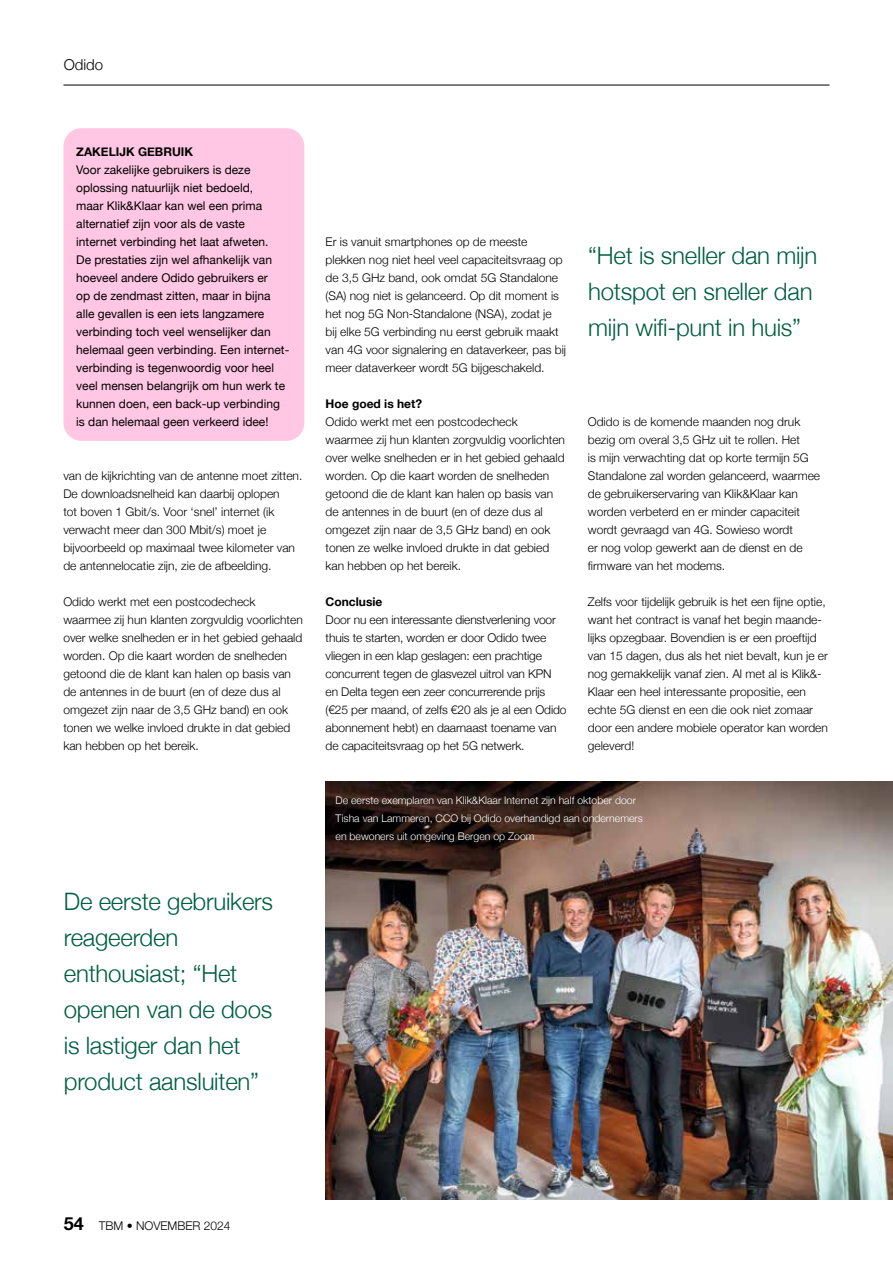
<style>
.page{position:relative;width:893px;height:1263px;background:#fff}
.page>*{position:absolute;margin:0;border:0;box-sizing:border-box;transform-origin:0 0}
.t1{font:300 24px/36px "Helvetica Neue";letter-spacing:-.01em;color:#005f3e}
.t2{font:300 15px "Helvetica Neue";color:#000}
.t3{font:300 12px/18px "Helvetica Neue";color:#000}
.t4{font:12px/18px "Helvetica Neue";color:#000}
.t5{font:700 12px "Helvetica Neue";color:#000}
.t6{font:300 10.5px/18px "Helvetica Neue";color:#fff}
.s1{font-weight:700;font-size:18px}
</style>
<div class="page">
<hr style="left:64px;top:85px;width:765px;height:1px;background:#000">
<div style="left:63px;top:128px;width:241px;height:313px;background:#ffc7e3;border-radius:18px"></div>
<img style="left:326px;top:781px;width:567px;height:418px">
<p class="t2" style="left:64px;top:53px;width:41px">Odido</p>
<p class="t5" style="left:76px;top:142px;width:118px">ZAKELIJK GEBRUIK</p>
<p class="t4" style="left:76px;top:161px;width:215px">Voor zakelijke gebruikers is deze oplossing natuurlijk niet bedoeld,<br>maar Klik&amp;Klaar kan wel een prima alternatief zijn voor als de vaste<br>internet verbinding het laat afweten.<br>De prestaties zijn wel afhankelijk van hoeveel andere Odido gebruikers er<br>op de zendmast zitten, maar in bijna alle gevallen is een iets langzamere verbinding toch veel wenselijker dan helemaal geen verbinding. Een internet&shy;verbinding is tegenwoordig voor heel veel mensen belangrijk om hun werk te kunnen doen, een back-up verbinding is dan helemaal geen verkeerd idee!</p>
<p class="t3" style="left:63px;top:466px;width:240px">van de kijkrichting van de antenne moet zitten.<br>De downloadsnelheid kan daarbij oplopen<br>tot boven 1 Gbit/s. Voor ‘snel’ internet (ik verwacht meer dan 300 Mbit/s) moet je bijvoorbeeld op maximaal twee kilometer van de antennelocatie zijn, zie de afbeelding.</p>
<p class="t3" style="left:63px;top:592px;width:241px">Odido werkt met een postcodecheck waarmee zij hun klanten zorgvuldig voorlichten over welke snelheden er in het gebied gehaald worden. Op die kaart worden de snelheden getoond die de klant kan halen op basis van de antennes in de buurt (en of deze dus al omgezet zijn naar de 3,5 GHz band) en ook tonen we welke invloed drukte in dat gebied kan hebben op het bereik.</p>
<h1 class="t1" style="left:64px;top:881px;width:211px">De eerste gebruikers reageerden enthousiast; “Het openen van de doos is lastiger dan het product aansluiten”</h1>
<p class="t3" style="left:326px;top:232px;width:242px">Er is vanuit smartphones op de meeste plekken nog niet heel veel capaciteitsvraag op de 3,5 GHz band, ook omdat 5G Standalone (SA) nog niet is gelanceerd. Op dit moment is het nog 5G Non-Standalone (NSA), zodat je<br>bij elke 5G verbinding nu eerst gebruik maakt van 4G voor signalering en dataverkeer, pas bij meer dataverkeer wordt 5G bijgeschakeld.</p>
<p class="t5" style="left:326px;top:394px;width:98px">Hoe goed is het?</p>
<p class="t3" style="left:326px;top:412px;width:241px">Odido werkt met een postcodecheck waarmee zij hun klanten zorgvuldig voorlichten over welke snelheden er in het gebied gehaald worden. Op die kaart worden de snelheden getoond die de klant kan halen op basis van de antennes in de buurt (en of deze dus al omgezet zijn naar de 3,5 GHz band) en ook tonen ze welke invloed drukte in dat gebied kan hebben op het bereik.</p>
<p class="t5" style="left:326px;top:592px;width:58px">Conclusie</p>
<p class="t3" style="left:326px;top:610px;width:242px">Door nu een interessante dienstverlening voor thuis te starten, worden er door Odido twee vliegen in een klap geslagen: een prachtige concurrent tegen de glasvezel uitrol van KPN en Delta tegen een zeer concurrerende prijs (€25 per maand, of zelfs €20 als je al een Odido abonnement hebt) en daarnaast toename van de capaciteitsvraag op het 5G netwerk.</p>
<h1 class="t1" style="left:588px;top:236px;width:231px">“Het is sneller dan mijn hotspot en sneller dan mijn wifi-punt in huis”</h1>
<p class="t3" style="left:588px;top:412px;width:234px">Odido is de komende maanden nog druk bezig om overal 3,5 GHz uit te rollen. Het<br>is mijn verwachting dat op korte termijn 5G Standalone zal worden gelanceerd, waarmee de gebruikerservaring van Klik&amp;Klaar kan worden verbeterd en er minder capaciteit wordt gevraagd van 4G. Sowieso wordt<br>er nog volop gewerkt aan de dienst en de firmware van het modems.</p>
<p class="t3" style="left:588px;top:592px;width:242px">Zelfs voor tijdelijk gebruik is het een fijne optie, want het contract is vanaf het begin maande&shy;lijks opzegbaar. Bovendien is er een proeftijd van 15 dagen, dus als het niet bevalt, kun je er nog gemakkelijk vanaf zien. Al met al is Klik&amp;- Klaar een heel interessante propositie, een echte 5G dienst en een die ook niet zomaar door een andere mobiele operator kan worden geleverd!</p>
<p class="t6" style="left:336px;top:790px;width:309px">De eerste exemplaren van Klik&amp;Klaar Internet zijn half oktober door<br>Tisha van Lammeren, CCO bij Odido overhandigd aan ondernemers en bewoners uit omgeving Bergen op Zoom</p>
<p class="t3" style="left:64px;top:1216px;width:168px"><span class="s1">54</span> TBM • NOVEMBER 2024</p>
</div>
